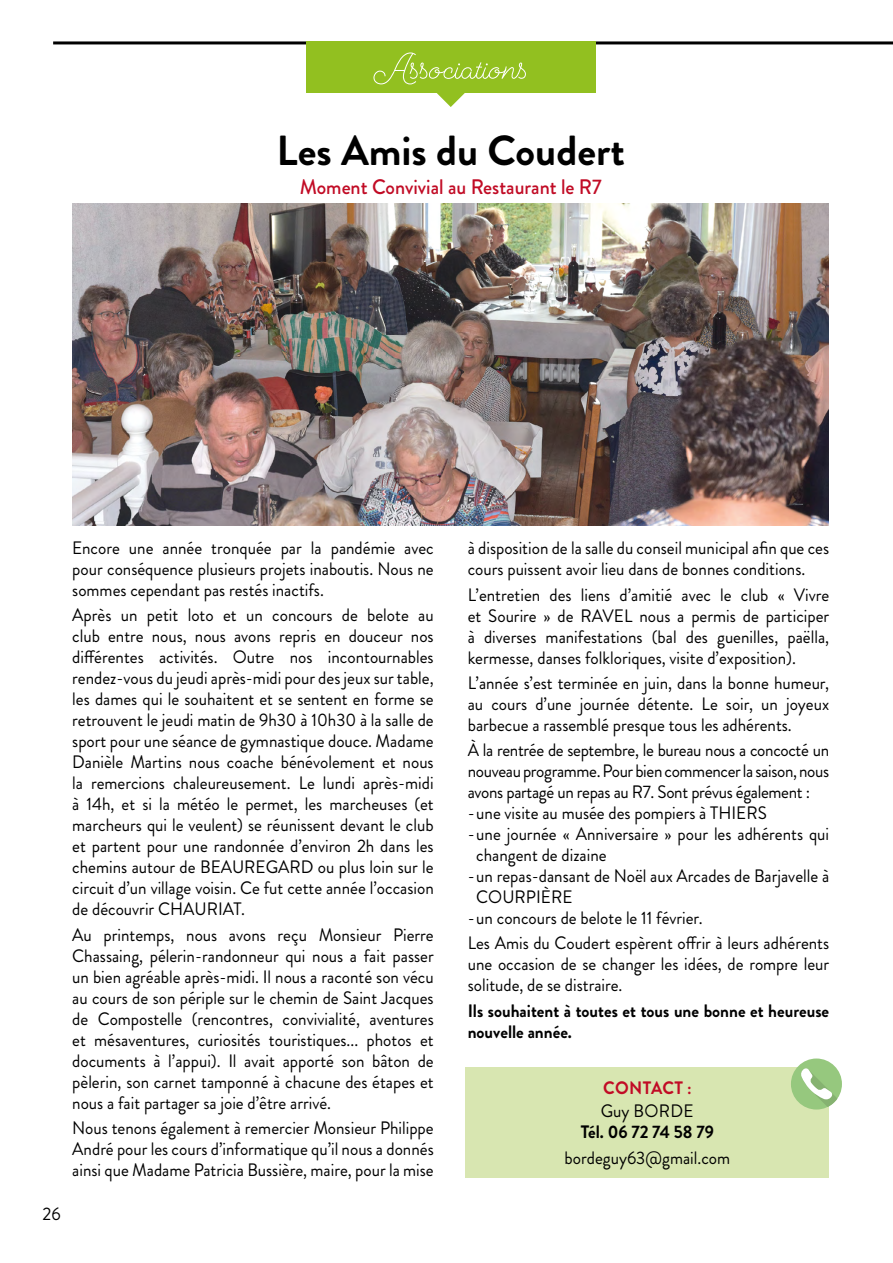
<style>
.page{position:relative;width:893px;height:1263px;background:#fff}
.page>*{position:absolute;margin:0;border:0;box-sizing:border-box;transform-origin:0 0}
.t1{font:51px "Cosmopolitan Script";color:#fff}
.t2{font:700 42px "Brandon Grotesque";color:#000}
.t3{font:500 21px "Brandon Grotesque";color:#c10b25;scale:.95 1}
.t4{font:18px/21px "Brandon Grotesque";color:#000;text-align:justify;scale:.95 1}
.t5{font:18px "Brandon Grotesque";letter-spacing:-.02em;color:#000;scale:.95 1}
.t6{font:700 18px/21px "Brandon Grotesque";color:#000;scale:.95 1}
.t7{font:700 18px "Brandon Grotesque";letter-spacing:.02em;color:#c10b25;scale:.95 1}
.t8{font:18px "Brandon Grotesque";letter-spacing:.02em;color:#000;scale:.95 1}
</style>
<div class="page">
<hr style="left:53px;top:41px;width:840px;height:3px;background:#000">
<div style="left:306px;top:41px;width:289px;height:51px;background:#92c020"></div>
<svg style="left:436px;top:92px;width:30px;height:15px"></svg>
<div style="left:466px;top:1067px;width:363px;height:111px;background:#d8e6b1"></div>
<div style="left:791px;top:1058px;width:51px;height:51px;background:#96c87e;border-radius:50%"></div>
<svg style="left:800px;top:1068px;width:37px;height:39px"></svg>
<img style="left:73px;top:203px;width:756px;height:322px">
<h1 class="t1" style="left:374px;top:43px;width:156px">Associations</h1>
<h2 class="t2" style="left:277px;top:122px;width:350px">Les Amis du Coudert</h2>
<p class="t3" style="left:300px;top:172px;width:319px">Moment Convivial au Restaurant le R7</p>
<p class="t4" style="left:43px;top:1204px;width:21px">26</p>
<p class="t4" style="left:72px;top:538px;width:382px">Encore une année tronquée par la pandémie avec pour conséquence plusieurs projets inaboutis. Nous ne sommes cependant pas restés inactifs.</p>
<p class="t4" style="left:72px;top:605px;width:382px">Après un petit loto et un concours de belote au club entre nous, nous avons repris en douceur nos différentes activités. Outre nos incontournables rendez-vous du jeudi après-midi pour des jeux sur table, les dames qui le souhaitent et se sentent en forme se retrouvent le jeudi matin de 9h30 à 10h30 à la salle de sport pour une séance de gymnastique douce. Madame Danièle Martins nous coache bénévolement et nous la remercions chaleureusement. Le lundi après-midi à 14h, et si la météo le permet, les marcheuses (et marcheurs qui le veulent) se réunissent devant le club et partent pour une randonnée d’environ 2h dans les chemins autour de BEAUREGARD ou plus loin sur le circuit d’un village voisin. Ce fut cette année l’occasion de découvrir CHAURIAT.</p>
<p class="t4" style="left:72px;top:924px;width:382px">Au printemps, nous avons reçu Monsieur Pierre Chassaing, pélerin-randonneur qui nous a fait passer un bien agréable après-midi. Il nous a raconté son vécu au cours de son périple sur le chemin de Saint Jacques de Compostelle (rencontres, convivialité, aventures et mésaventures, curiosités touristiques... photos et documents à l’appui). Il avait apporté son bâton de pèlerin, son carnet tamponné à chacune des étapes et nous a fait partager sa joie d’être arrivé.</p>
<p class="t4" style="left:72px;top:1118px;width:382px">Nous tenons également à remercier Monsieur Philippe André pour les cours d’informatique qu’il nous a donnés ainsi que Madame Patricia Bussière, maire, pour la mise</p>
<p class="t4" style="left:468px;top:538px;width:382px">à disposition de la salle du conseil municipal afin que ces cours puissent avoir lieu dans de bonnes conditions.</p>
<p class="t4" style="left:468px;top:584px;width:382px">L’entretien des liens d’amitié avec le club « Vivre et Sourire » de RAVEL nous a permis de participer à diverses manifestations (bal des guenilles, paëlla, kermesse, danses folkloriques, visite d’exposition).</p>
<p class="t4" style="left:468px;top:672px;width:382px">L’année s’est terminée en juin, dans la bonne humeur, au cours d’une journée détente. Le soir, un joyeux barbecue a rassemblé presque tous les adhérents.</p>
<p class="t5" style="left:468px;top:737px;width:382px">À la rentrée de septembre, le bureau nous a concocté un</p>
<p class="t5" style="left:468px;top:758px;width:382px">nouveau programme. Pour bien commencer la saison, nous</p>
<p class="t5" style="left:468px;top:779px;width:362px">avons partagé un repas au R7. Sont prévus également :</p>
<p class="t4" style="left:468px;top:803px;width:316px">-une visite au musée des pompiers à THIERS</p>
<p class="t4" style="left:468px;top:824px;width:382px">-une journée « Anniversaire » pour les adhérents qui</p>
<p class="t4" style="left:476px;top:845px;width:139px">changent de dizaine</p>
<p class="t4" style="left:468px;top:866px;width:382px">-un repas-dansant de Noël aux Arcades de Barjavelle à</p>
<p class="t4" style="left:476px;top:887px;width:103px">COURPIÈRE</p>
<p class="t4" style="left:468px;top:908px;width:249px">-un concours de belote le 11 février.</p>
<p class="t4" style="left:468px;top:933px;width:382px">Les Amis du Coudert espèrent offrir à leurs adhérents une occasion de se changer les idées, de rompre leur solitude, de se distraire.</p>
<p class="t6" style="left:468px;top:1000px;width:382px">Ils souhaitent à toutes et tous une bonne et heureuse nouvelle année.</p>
<p class="t7" style="left:603px;top:1075px;width:95px">CONTACT :</p>
<p class="t8" style="left:601px;top:1098px;width:99px">Guy BORDE</p>
<p class="t6" style="left:581px;top:1121px;width:142px">Tél. 06 72 74 58 79</p>
<p class="t4" style="left:565px;top:1147px;width:176px">bordeguy63@gmail.com</p>
</div>
